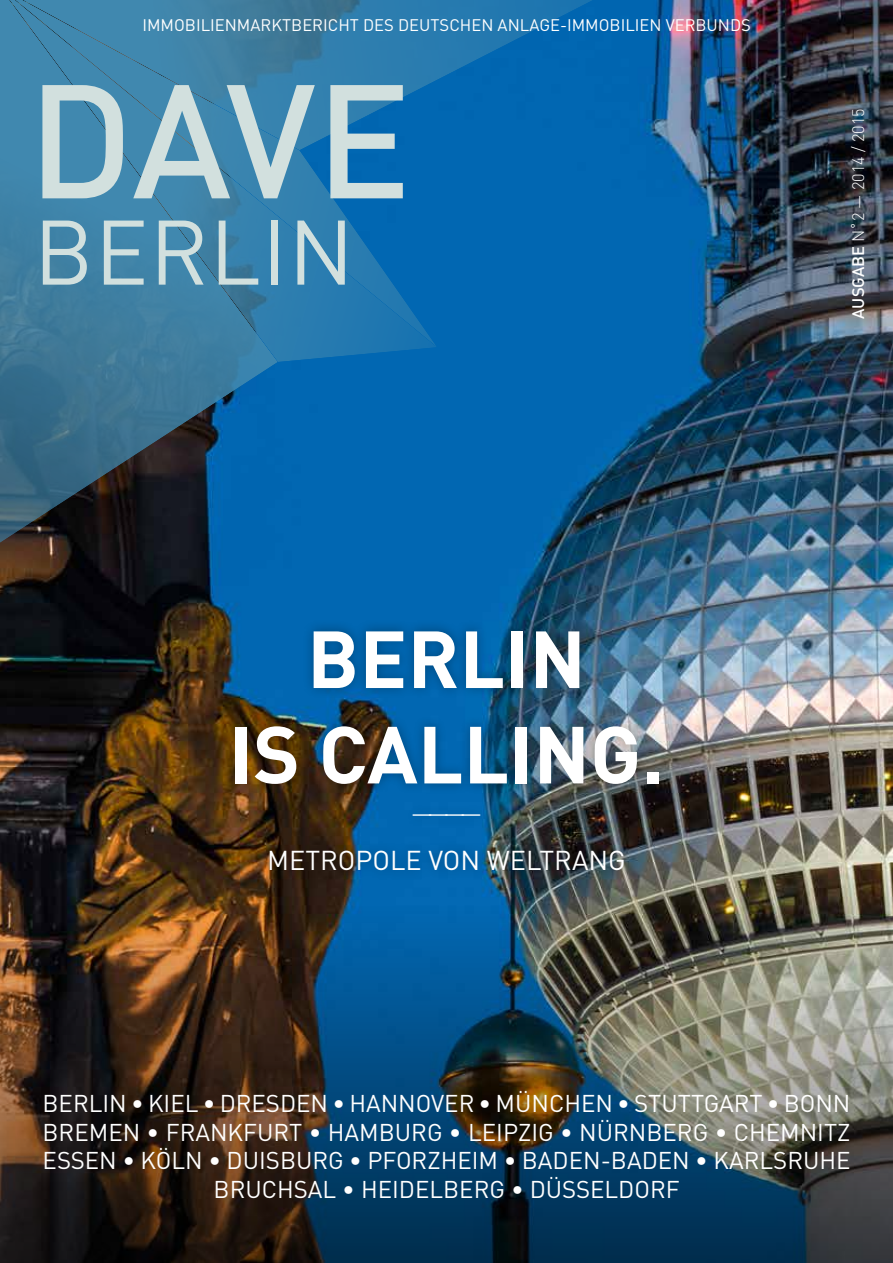
<style>
.page{position:relative;width:893px;height:1263px;background:#fff}
.page>*{position:absolute;margin:0;border:0;box-sizing:border-box;transform-origin:0 0}
.t1{font:159.15px "DIN Medium Alternate";color:#d2e0de}
.t2{font:90px "DIN";letter-spacing:.01em;color:#d2e0de}
.t3{font:700 79.5px/95.4px "DIN";color:#fff;text-align:center}
.t4{font:300 36px "DIN";color:#fff}
.t5{font:27px "DIN";color:#fff}
.t6{font:24px/28.8px "DIN";color:#fff;text-align:center}
.t7{font:16.5px "DIN";color:#fff}
.t8{font:300 16.5px "DIN";color:#fff}
.s1{font-family:"DIN Medium Alternate";font-weight:400}
</style>
<div class="page">
<img style="left:616px;top:0;width:277px;height:427px">
<img style="left:0;top:427px;width:893px;height:836px">
<svg style="left:437px;top:0;width:179px;height:68px;background:#116fb0"></svg>
<svg style="left:278px;top:0;width:159px;height:68px;background:#317aa5"></svg>
<svg style="left:1px;top:0;width:277px;height:765px;background:#36647d"></svg>
<svg style="left:0;top:0;width:1px;height:765px"></svg>
<img style="left:67px;top:68px;width:676px;height:896px">
<div style="left:224px;top:619px;width:446px;height:263px;background:#000;opacity:.3"></div>
<p class="t7" style="left:142px;top:15px;width:610px">IMMOBILIENMARKTBERICHT DES DEUTSCHEN ANLAGE-IMMOBILIEN VERBUNDS</p>
<h1 class="t1" style="left:28px;top:39px;width:385px">DAVE</h1>
<h2 class="t2" style="left:34px;top:196px;width:322px">BERLIN</h2>
<p class="t8" style="left:848px;top:319px;width:212px;rotate:-90deg"><span class="s1">AUSGABE</span> N˚2 — 2014 / 2015</p>
<h3 class="t3" style="left:229px;top:608px;width:437px">BERLIN<br>IS CALLING.</h3>
<h3 class="t4" style="left:413px;top:775px;width:69px">____</h3>
<p class="t5" style="left:267px;top:843px;width:360px">METROPOLE VON WELTRANG</p>
<p class="t6" style="left:43px;top:1088px;width:809px">BERLIN • KIEL • DRESDEN • HANNOVER • MÜNCHEN • STUTTGART • BONN BREMEN • FRANKFURT • HAMBURG • LEIPZIG • NÜRNBERG • CHEMNITZ ESSEN • KÖLN • DUISBURG • PFORZHEIM • BADEN-BADEN • KARLSRUHE BRUCHSAL • HEIDELBERG • DÜSSELDORF</p>
</div>
